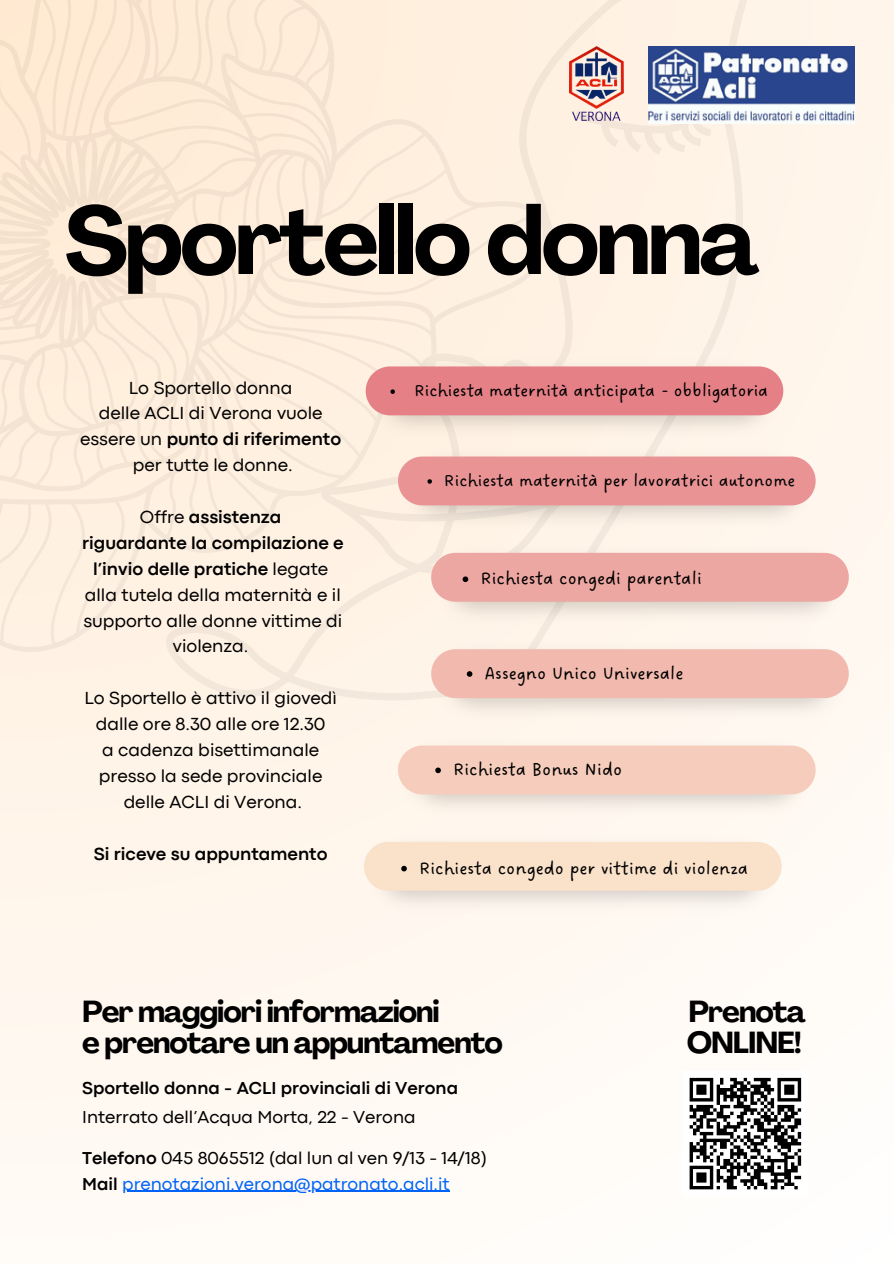
<style>
.page{position:relative;width:894px;height:1264px;background:#fff}
.page>*{position:absolute;margin:0;border:0;box-sizing:border-box;transform-origin:0 0}
.t1{font:700 94.5px "Agrandir";letter-spacing:-.035em;color:#000}
.t2{font:700 30px/31.5px "Agrandir";letter-spacing:-.035em;color:#000}
.t3{font:19.2px "DO Sans Regular";color:#000}
.t4{font:18.3px/25.8px "Codec Pro";color:#000;text-align:center}
.t5{font:700 18.3px/25.8px "Codec Pro";color:#000;text-align:center}
.t6{font:18.3px "DO Sans Regular";color:#000}
.t7{font:18px "Codec Pro";color:#000}
.t8{font:18px "Codec Pro";color:#0063f8}
.t9{font:700 18px "Codec Pro";color:#000}
.s1{font-weight:400}
.s2{font-weight:700}
.s3{font-weight:700;color:#000}
</style>
<div class="page">
<div style="left:0;top:0;width:893px;height:1263px;background:#fff8f1"></div>
<svg style="left:0;top:0;width:750px;height:700px;fill:#fff0df"></svg>
<img style="left:648px;top:47px;width:206px;height:76px">
<img style="left:369px;top:359px;width:399px;height:79px">
<img style="left:401px;top:449px;width:397px;height:79px">
<img style="left:435px;top:545px;width:396px;height:79px">
<img style="left:435px;top:641px;width:392px;height:75px">
<img style="left:569px;top:47px;width:54px;height:74px">
<div style="left:365px;top:366px;width:418px;height:49px;background:#e58087"></div>
<div style="left:398px;top:456px;width:417px;height:49px;background:#e99394"></div>
<div style="left:431px;top:553px;width:417px;height:48px;background:#eda7a2"></div>
<div style="left:431px;top:649px;width:417px;height:49px;background:#f2baaf"></div>
<div style="left:398px;top:745px;width:417px;height:49px;background:#f6cdbc"></div>
<div style="left:364px;top:842px;width:417px;height:48px;background:#fae1ca"></div>
<hr style="left:122px;top:1190px;width:328px;height:1px;background:#0063f8">
<div style="left:682px;top:1071px;width:125px;height:125px;background:#fff"></div>
<svg style="left:689px;top:1077px;width:113px;height:113px"></svg>
<p class="t1" style="left:64px;top:203px;width:696px">Sportello donna</p>
<p class="t4" style="left:129px;top:376px;width:165px">Lo Sportello donna</p>
<p class="t4" style="left:99px;top:402px;width:225px">delle ACLI di Verona vuole</p>
<p class="t5" style="left:80px;top:427px;width:262px"><span class="s1">essere un</span> punto di riferimento</p>
<p class="t4" style="left:133px;top:453px;width:161px">per tutte le donne.</p>
<p class="t5" style="left:140px;top:505px;width:143px"><span class="s1">Offre</span> assistenza</p>
<p class="t5" style="left:82px;top:531px;width:263px">riguardante la compilazione e l’invio delle pratiche <span class="s1">legate</span></p>
<p class="t4" style="left:83px;top:583px;width:260px">alla tutela della maternità e il supporto alle donne vittime di violenza.</p>
<p class="t4" style="left:84px;top:686px;width:254px">Lo Sportello è attivo il giovedì</p>
<p class="t4" style="left:96px;top:712px;width:231px">dalle ore 8.30 alle ore 12.30</p>
<p class="t4" style="left:102px;top:738px;width:218px">a cadenza bisettimanale</p>
<p class="t4" style="left:99px;top:764px;width:225px">presso la sede provinciale</p>
<p class="t4" style="left:124px;top:790px;width:180px">delle ACLI di Verona.</p>
<p class="t5" style="left:94px;top:841px;width:235px">Si riceve su appuntamento</p>
<h1 class="t6" style="left:414px;top:380px;width:355px">Richiesta maternità anticipata - obbligatoria</h1>
<p class="t6" style="left:444px;top:470px;width:352px">Richiesta maternità per lavoratrici autonome</p>
<p class="t3" style="left:480px;top:567px;width:223px">Richiesta congedi parentali</p>
<p class="t3" style="left:484px;top:662px;width:200px">Assegno Unico Universale</p>
<p class="t3" style="left:453px;top:758px;width:170px">Richiesta Bonus Nido</p>
<p class="t3" style="left:419px;top:856px;width:330px">Richiesta congedo per vittime di violenza</p>
<p class="t2" style="left:82px;top:998px;width:422px">Per maggiori informazioni<br>e prenotare un appuntamento</p>
<p class="t9" style="left:82px;top:1081px;width:377px">Sportello donna - ACLI provinciali di Verona</p>
<p class="t7" style="left:82px;top:1110px;width:335px">Interrato dell’Acqua Morta, 22 - Verona</p>
<p class="t7" style="left:82px;top:1151px;width:406px"><span class="s2">Telefono</span> 045 8065512 (dal lun al ven 9/13 - 14/18)</p>
<p class="t8" style="left:82px;top:1177px;width:369px"><span class="s3">Mail</span> prenotazioni.verona@patronato.acli.it</p>
<p class="t2" style="left:686px;top:998px;width:120px">Prenota<br>ONLINE!</p>
</div>
